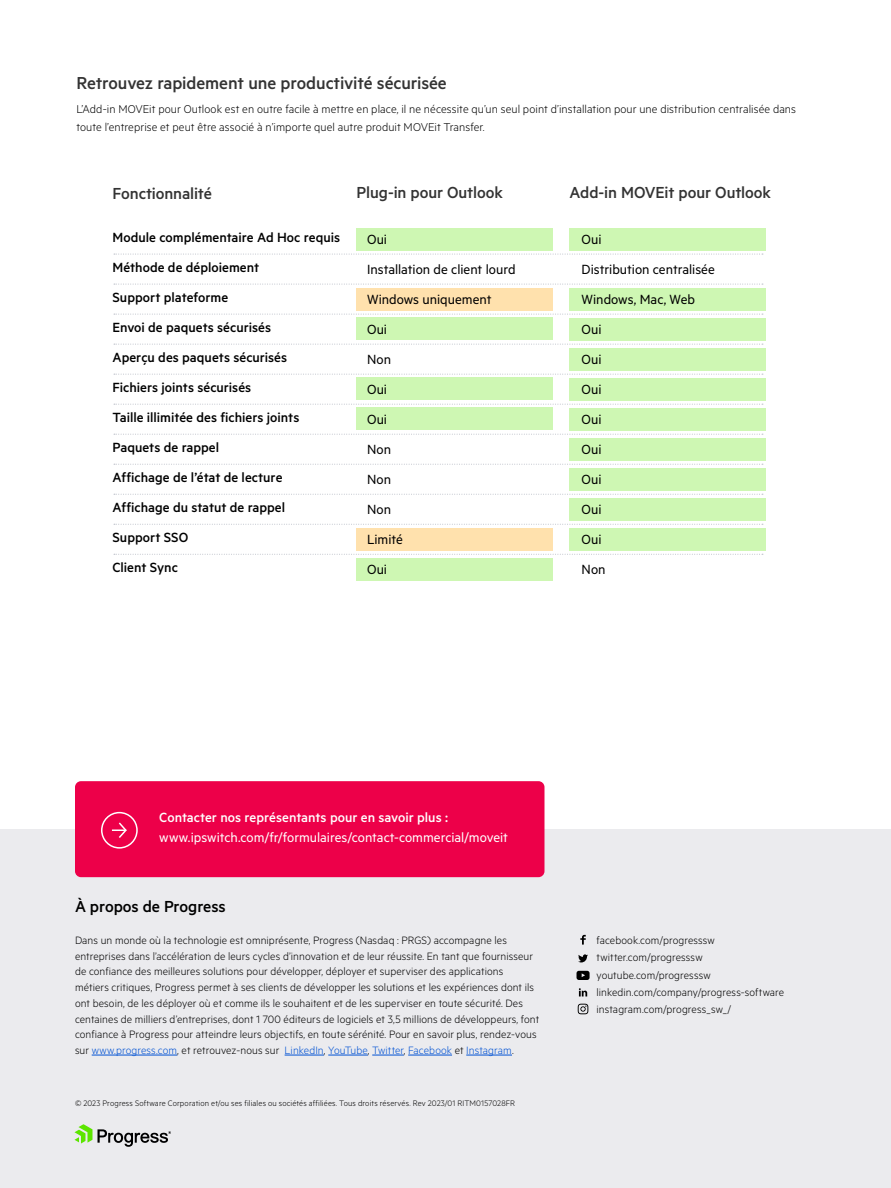
<style>
.page{position:relative;width:891px;height:1188px;background:#fff}
.page>*{position:absolute;margin:0;border:0;box-sizing:border-box;transform-origin:0 0}
.Body_2{font:500 19.5px "Metric";letter-spacing:-.01em;color:#333}
.Body_2-2{font:500 18px "Metric";letter-spacing:-.005em;color:#333}
.t1{font:500 18px "Metric";letter-spacing:-.005em;color:#000}
.Body_2-3{font:500 15px "Metric";color:#000}
.Body_2-4{font:15px "Metric";color:#000}
.t2{font:15px "Metric";color:#fff}
.t3{font:500 15px "Metric";color:#fff}
.Body_2-5{font:300 12.75px/18px "Metric";letter-spacing:.005em;color:#000}
.t4{font:300 12px/15.8px "Metric";letter-spacing:.01em;color:#000}
.t5{font:300 9px "Metric";letter-spacing:.015em;color:#000}
.s1{color:#0051d3}
</style>
<div class="page">
<div style="left:0;top:829px;width:891px;height:359px;background:#ebebee"></div>
<svg style="left:74px;top:1124px;width:97px;height:23px"></svg>
<hr style="left:92px;top:1055px;width:85px;height:1px;background:#0051d3">
<hr style="left:285px;top:1055px;width:39px;height:1px;background:#0051d3">
<hr style="left:328px;top:1055px;width:40px;height:1px;background:#0051d3">
<hr style="left:372px;top:1055px;width:32px;height:1px;background:#0051d3">
<hr style="left:408px;top:1055px;width:44px;height:1px;background:#0051d3">
<hr style="left:466px;top:1055px;width:46px;height:1px;background:#0051d3">
<div style="left:75px;top:781px;width:469px;height:96px;background:#ed0049;border-radius:6px"></div>
<div style="left:101px;top:812px;width:37px;height:37px;border:2px solid #fff;border-radius:50%"></div>
<svg style="left:112px;top:822px;width:15px;height:16px"></svg>
<svg style="left:580px;top:935px;width:6px;height:10px"></svg>
<svg style="left:578px;top:954px;width:10px;height:8px"></svg>
<svg style="left:579px;top:988px;width:8px;height:8px"></svg>
<svg style="left:577px;top:971px;width:13px;height:9px"></svg>
<svg style="left:578px;top:1004px;width:10px;height:10px"></svg>
<div style="left:356px;top:528px;width:197px;height:23px;background:#ffe1ad"></div>
<div style="left:356px;top:288px;width:197px;height:23px;background:#ffe1ad"></div>
<div style="left:569px;top:228px;width:197px;height:22px;background:#cef7b3"></div>
<div style="left:569px;top:318px;width:197px;height:23px;background:#cef7b3"></div>
<div style="left:569px;top:378px;width:197px;height:23px;background:#cef7b3"></div>
<div style="left:569px;top:468px;width:197px;height:23px;background:#cef7b3"></div>
<div style="left:569px;top:408px;width:197px;height:23px;background:#cef7b3"></div>
<div style="left:569px;top:498px;width:197px;height:23px;background:#cef7b3"></div>
<div style="left:569px;top:438px;width:197px;height:23px;background:#cef7b3"></div>
<div style="left:569px;top:528px;width:197px;height:23px;background:#cef7b3"></div>
<div style="left:569px;top:288px;width:197px;height:23px;background:#cef7b3"></div>
<div style="left:569px;top:348px;width:197px;height:23px;background:#cef7b3"></div>
<svg style="left:114px;top:254px;width:649px;height:1px"></svg>
<svg style="left:114px;top:314px;width:649px;height:1px"></svg>
<svg style="left:114px;top:374px;width:649px;height:1px"></svg>
<svg style="left:114px;top:434px;width:649px;height:1px"></svg>
<svg style="left:114px;top:494px;width:649px;height:1px"></svg>
<svg style="left:114px;top:554px;width:649px;height:1px"></svg>
<svg style="left:114px;top:284px;width:649px;height:1px"></svg>
<svg style="left:114px;top:344px;width:649px;height:1px"></svg>
<svg style="left:114px;top:404px;width:649px;height:1px"></svg>
<svg style="left:114px;top:464px;width:649px;height:1px"></svg>
<svg style="left:114px;top:524px;width:649px;height:1px"></svg>
<div style="left:356px;top:558px;width:197px;height:23px;background:#cef7b3"></div>
<div style="left:356px;top:228px;width:197px;height:22px;background:#cef7b3"></div>
<div style="left:356px;top:317px;width:197px;height:23px;background:#cef7b3"></div>
<div style="left:356px;top:377px;width:197px;height:23px;background:#cef7b3"></div>
<div style="left:356px;top:407px;width:197px;height:23px;background:#cef7b3"></div>
<p class="Body_2" style="left:76px;top:72px;width:372px">Retrouvez rapidement une productivité sécurisée</p>
<p class="Body_2-5" style="left:76px;top:100px;width:721px">L’Add-in MOVEit pour Outlook est en outre facile à mettre en place, il ne nécessite qu’un seul point d’installation pour une distribution centralisée dans toute l’entreprise et peut être associé à n’importe quel autre produit MOVEit Transfer.</p>
<p class="Body_2-2" style="left:112px;top:183px;width:101px">Fonctionnalité</p>
<p class="Body_2-3" style="left:112px;top:229px;width:229px">Module complémentaire Ad Hoc requis</p>
<p class="Body_2-3" style="left:112px;top:259px;width:148px">Méthode de déploiement</p>
<p class="Body_2-3" style="left:112px;top:289px;width:117px">Support plateforme</p>
<p class="Body_2-3" style="left:112px;top:319px;width:160px">Envoi de paquets sécurisés</p>
<p class="Body_2-3" style="left:112px;top:349px;width:176px">Aperçu des paquets sécurisés</p>
<p class="Body_2-3" style="left:112px;top:379px;width:140px">Fichiers joints sécurisés</p>
<p class="Body_2-3" style="left:112px;top:409px;width:188px">Taille illimitée des fichiers joints</p>
<p class="Body_2-3" style="left:112px;top:439px;width:108px">Paquets de rappel</p>
<p class="Body_2-3" style="left:112px;top:469px;width:172px">Affichage de l’état de lecture</p>
<p class="Body_2-3" style="left:112px;top:499px;width:174px">Affichage du statut de rappel</p>
<p class="Body_2-3" style="left:112px;top:529px;width:77px">Support SSO</p>
<p class="Body_2-3" style="left:112px;top:559px;width:67px">Client Sync</p>
<p class="Body_2-2" style="left:357px;top:182px;width:148px">Plug-in pour Outlook</p>
<p class="Body_2-4" style="left:367px;top:231px;width:21px">Oui</p>
<p class="Body_2-4" style="left:367px;top:261px;width:150px">Installation de client lourd</p>
<p class="Body_2-4" style="left:367px;top:291px;width:126px">Windows uniquement</p>
<p class="Body_2-4" style="left:367px;top:321px;width:21px">Oui</p>
<p class="Body_2-4" style="left:367px;top:351px;width:25px">Non</p>
<p class="Body_2-4" style="left:367px;top:381px;width:21px">Oui</p>
<p class="Body_2-4" style="left:367px;top:411px;width:21px">Oui</p>
<p class="Body_2-4" style="left:367px;top:441px;width:25px">Non</p>
<p class="Body_2-4" style="left:367px;top:471px;width:25px">Non</p>
<p class="Body_2-4" style="left:367px;top:501px;width:25px">Non</p>
<p class="Body_2-4" style="left:367px;top:531px;width:37px">Limité</p>
<p class="Body_2-4" style="left:367px;top:561px;width:21px">Oui</p>
<p class="Body_2-2" style="left:570px;top:182px;width:203px">Add-in MOVEit pour Outlook</p>
<p class="Body_2-4" style="left:582px;top:231px;width:21px">Oui</p>
<p class="Body_2-4" style="left:582px;top:261px;width:135px">Distribution centralisée</p>
<p class="Body_2-4" style="left:582px;top:291px;width:115px">Windows, Mac, Web</p>
<p class="Body_2-4" style="left:582px;top:321px;width:21px">Oui</p>
<p class="Body_2-4" style="left:582px;top:351px;width:21px">Oui</p>
<p class="Body_2-4" style="left:582px;top:381px;width:21px">Oui</p>
<p class="Body_2-4" style="left:582px;top:411px;width:21px">Oui</p>
<p class="Body_2-4" style="left:582px;top:441px;width:21px">Oui</p>
<p class="Body_2-4" style="left:582px;top:471px;width:21px">Oui</p>
<p class="Body_2-4" style="left:582px;top:501px;width:21px">Oui</p>
<p class="Body_2-4" style="left:582px;top:531px;width:21px">Oui</p>
<p class="Body_2-4" style="left:582px;top:561px;width:25px">Non</p>
<p class="t3" style="left:159px;top:809px;width:290px">Contacter nos représentants pour en savoir plus :</p>
<p class="t2" style="left:159px;top:828px;width:350px">www.ipswitch.com/fr/formulaires/contact-commercial/moveit</p>
<h2 class="t1" style="left:75px;top:896px;width:152px">À propos de Progress</h2>
<p class="t4" style="left:75px;top:932px;width:466px">Dans un monde où la technologie est omniprésente, Progress (Nasdaq : PRGS) accompagne les entreprises dans l’accélération de leurs cycles d’innovation et de leur réussite. En tant que fournisseur de confiance des meilleures solutions pour développer, déployer et superviser des applications métiers critiques, Progress permet à ses clients de développer les solutions et les expériences dont ils ont besoin, de les déployer où et comme ils le souhaitent et de les superviser en toute sécurité. Des centaines de milliers d’entreprises, dont 1 700 éditeurs de logiciels et 3,5 millions de développeurs, font confiance à Progress pour atteindre leurs objectifs, en toute sérénité. Pour en savoir plus, rendez-vous sur <span class="s1">www.progress.com</span>, et retrouvez-nous sur <span class="s1">LinkedIn</span>, <span class="s1">YouTube</span>, <span class="s1">Twitter</span>, <span class="s1">Facebook</span> et <span class="s1">Instagram</span>.</p>
<p class="t5" style="left:75px;top:1098px;width:442px">© 2023 Progress Software Corporation et/ou ses filiales ou sociétés affiliées. Tous droits réservés. Rev 2023/01 RITM0157028FR</p>
<p class="t4" style="left:597px;top:931px;width:189px;line-height:17.2px">facebook.com/progresssw twitter.com/progresssw youtube.com/progresssw linkedin.com/company/progress-software instagram.com/progress_sw_/</p>
</div>
